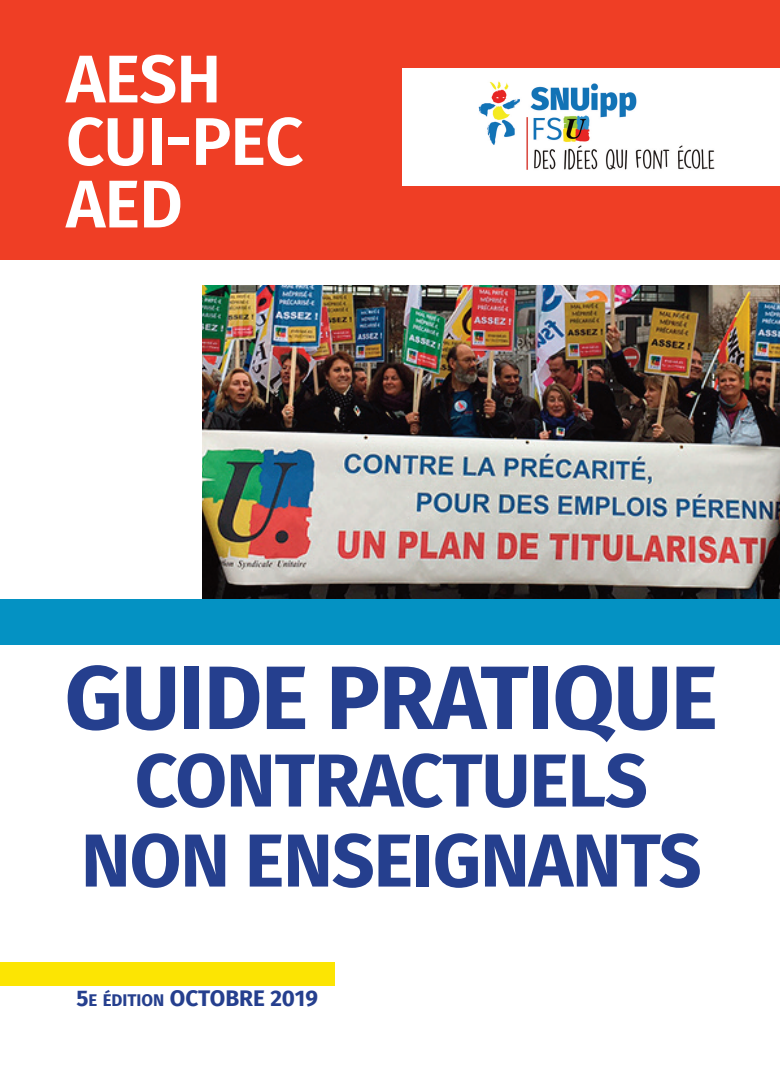
<style>
.page{position:relative;width:780px;height:1088px;background:#fff}
.page>*{position:absolute;margin:0;border:0;box-sizing:border-box;transform-origin:0 0}
.t1{font:700 90px "Fira Sans";letter-spacing:-.015em;color:#253f8e}
.t2{font:700 75px/80px "Fira Sans";letter-spacing:-.015em;color:#253f8e;text-align:center}
.t3{font:600 67.5px/62.5px "Fira Sans";letter-spacing:-.015em;color:#fff}
.t4{font:700 22.5px "Fira Sans";color:#253f8e}
.s1{font-size:16.88px}
</style>
<div class="page">
<img style="left:203px;top:285px;width:577px;height:314px">
<div style="left:0;top:599px;width:780px;height:46px;background:#0492c3"></div>
<div style="left:0;top:0;width:780px;height:260px;background:#ef3e25"></div>
<div style="left:0;top:962px;width:335px;height:23px;background:#fce503"></div>
<div style="left:403px;top:69px;width:377px;height:117px;background:#fff"></div>
<img style="left:478px;top:81px;width:237px;height:89px">
<p class="t3" style="left:66px;top:44px;width:239px">AESH<br>CUI-PEC<br>AED</p>
<p class="t1" style="left:65px;top:622px;width:654px">GUIDE PRATIQUE</p>
<p class="t2" style="left:81px;top:735px;width:622px">CONTRACTUELS<br>NON ENSEIGNANTS</p>
<p class="t4" style="left:76px;top:979px;width:243px">5<span class="s1">E ÉDITION</span> OCTOBRE 2019</p>
</div>
